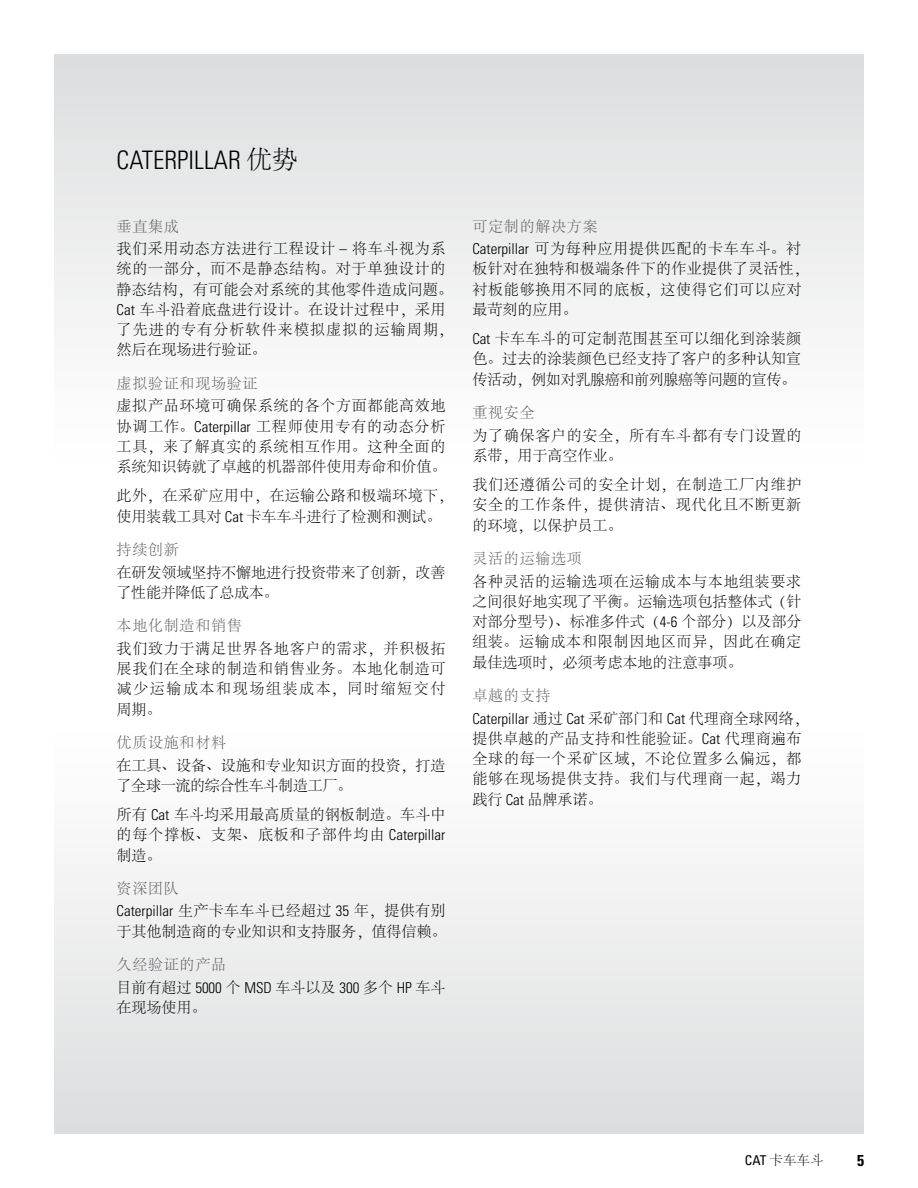
<style>
.page{position:relative;width:918px;height:1188px;background:#fff}
.page>*{position:absolute;margin:0;border:0;box-sizing:border-box;transform-origin:0 0}
.t1{font:300 condensed 25.5px "Univers LT Std";color:#000}
.t2{font:700 condensed 15.75px "Univers LT Std";color:#000}
.t3{font:300 15px/20.2px "Adobe Song Std";letter-spacing:.025em;color:#000;text-align:justify}
.t4{font:300 15px/20.2px "Adobe Song Std";color:#000}
.t5{font:300 15px "Adobe Song Std";letter-spacing:.05em;color:#58585b}
.t6{font:300 15px/22.4px "Adobe Song Std";letter-spacing:.055em;color:#000}
.t7{font:300 15px/20.2px "Adobe Song Std";letter-spacing:-.005em;color:#000}
.t8{font:300 condensed 15px "Univers LT Std";color:#000}
.t9{font:300 15px/20.2px "Adobe Song Std";letter-spacing:.05em;color:#000}
.t10{font:300 15px/22.4px "Adobe Song Std";letter-spacing:.045em;color:#000}
.t11{font:300 13.5px "Adobe Song Std";color:#000}
.s1{font-family:"Adobe Song Std";font-stretch:normal}
.s2{color:#58585b}
.s3{font-family:"Univers LT Std";font-stretch:condensed}
.s4{font-family:"Univers LT Std";font-weight:400;font-stretch:condensed}
</style>
<div class="page">
<div style="left:54px;top:54px;width:810px;height:404px;background:linear-gradient(to bottom,#dcddde,#fff)"></div>
<div style="left:54px;top:730px;width:810px;height:404px;background:linear-gradient(to bottom,#fff,#dcddde)"></div>
<h1 class="t1" style="left:117px;top:145px;width:182px">CATERPILLAR <span class="s1">优势</span></h1>
<p class="t10" style="left:117px;top:216px;width:330px"><span class="s2">垂直集成<br></span>我们采用动态方法进行工程设计 <span class="s3">–</span> 将车斗视为系</p>
<p class="t3" style="left:117px;top:259px;width:338px;text-align:left">统的一部分，而不是静态结构。对于单独设计的静态结构，有可能会对系统的其他零件造成问题。<br><span class="s3">Cat</span> 车斗沿着底盘进行设计。在设计过程中，采用了先进的专有分析软件来模拟虚拟的运输周期，然后在现场进行验证。</p>
<p class="t5" style="left:117px;top:375px;width:142px">虚拟验证和现场验证</p>
<p class="t3" style="left:117px;top:396px;width:331px">虚拟产品环境可确保系统的各个方面都能高效地协调工作。<span class="s3">Caterpillar</span> 工程师使用专有的动态分析工具，来了解真实的系统相互作用。这种全面的系统知识铸就了卓越的机器部件使用寿命和价值。</p>
<p class="t4" style="left:117px;top:486px;width:338px">此外，在采矿应用中，在运输公路和极端环境下，使用装载工具对 <span class="s3">Cat</span> 卡车车斗进行了检测和测试。</p>
<p class="t5" style="left:117px;top:542px;width:64px">持续创新</p>
<p class="t7" style="left:117px;top:563px;width:330px">在研发领域坚持不懈地进行投资带来了创新，改善了性能并降低了总成本。</p>
<p class="t5" style="left:117px;top:618px;width:127px">本地化制造和销售</p>
<p class="t3" style="left:117px;top:639px;width:330px">我们致力于满足世界各地客户的需求，并积极拓展我们在全球的制造和销售业务。本地化制造可减少运输成本和现场组装成本，同时缩短交付周期。</p>
<p class="t5" style="left:117px;top:735px;width:111px">优质设施和材料</p>
<p class="t4" style="left:117px;top:756px;width:330px">在工具、设备、设施和专业知识方面的投资，打造了全球一流的综合性车斗制造工厂。</p>
<p class="t3" style="left:117px;top:805px;width:330px">所有 <span class="s3">Cat</span> 车斗均采用最高质量的钢板制造。车斗中的每个撑板、支架、底板和子部件均由 <span class="s3">Caterpillar</span>制造。</p>
<p class="t3" style="left:117px;top:878px;width:330px;line-height:22.4px"><span class="s2">资深团队<br></span><span class="s3">Caterpillar</span> 生产卡车车斗已经超过 <span class="s3">35</span> 年，提供有别</p>
<p class="t4" style="left:117px;top:922px;width:331px">于其他制造商的专业知识和支持服务，值得信赖。</p>
<p class="t4" style="left:117px;top:954px;width:330px;line-height:22.4px"><span class="s2">久经验证的产品<br></span>目前有超过 <span class="s3">5000</span> 个 <span class="s3">MSD</span> 车斗以及 <span class="s3">300</span> 多个 <span class="s3">HP</span> 车斗</p>
<p class="t3" style="left:117px;top:998px;width:91px">在现场使用。</p>
<p class="t6" style="left:472px;top:216px;width:330px"><span class="s2">可定制的解决方案<br></span><span class="s3">Caterpillar</span> 可为每种应用提供匹配的卡车车斗。衬</p>
<p class="t3" style="left:472px;top:259px;width:338px;text-align:left">板针对在独特和极端条件下的作业提供了灵活性，衬板能够换用不同的底板，这使得它们可以应对最苛刻的应用。</p>
<p class="t3" style="left:472px;top:329px;width:330px"><span class="s3">Cat</span> 卡车车斗的可定制范围甚至可以细化到涂装颜色。过去的涂装颜色已经支持了客户的多种认知宣传活动，例如对乳腺癌和前列腺癌等问题的宣传。</p>
<p class="t5" style="left:472px;top:405px;width:64px">重视安全</p>
<p class="t9" style="left:472px;top:426px;width:330px">为了确保客户的安全，所有车斗都有专门设置的系带，用于高空作业。</p>
<p class="t3" style="left:472px;top:475px;width:330px">我们还遵循公司的安全计划，在制造工厂内维护安全的工作条件，提供清洁、现代化且不断更新的环境，以保护员工。</p>
<p class="t5" style="left:472px;top:551px;width:111px">灵活的运输选项</p>
<p class="t3" style="left:472px;top:572px;width:330px">各种灵活的运输选项在运输成本与本地组装要求之间很好地实现了平衡。运输选项包括整体式（针对部分型号）、标准多件式（<span class="s3">4-6</span> 个部分）以及部分组装。运输成本和限制因地区而异，因此在确定最佳选项时，必须考虑本地的注意事项。</p>
<p class="t5" style="left:472px;top:688px;width:79px">卓越的支持</p>
<p class="t8" style="left:472px;top:709px;width:338px">Caterpillar <span class="s1">通过</span> Cat <span class="s1">采矿部门和</span> Cat <span class="s1">代理商全球网络，</span></p>
<p class="t3" style="left:472px;top:729px;width:330px">提供卓越的产品支持和性能验证。<span class="s3">Cat</span> 代理商遍布全球的每一个采矿区域，不论位置多么偏远，都能够在现场提供支持。我们与代理商一起，竭力践行 <span class="s3">Cat</span> 品牌承诺。</p>
<p class="t11" style="left:745px;top:1153px;width:80px"><span class="s4">CAT</span> 卡车车斗</p>
<p class="t2" style="left:857px;top:1150px;width:8px">5</p>
</div>
